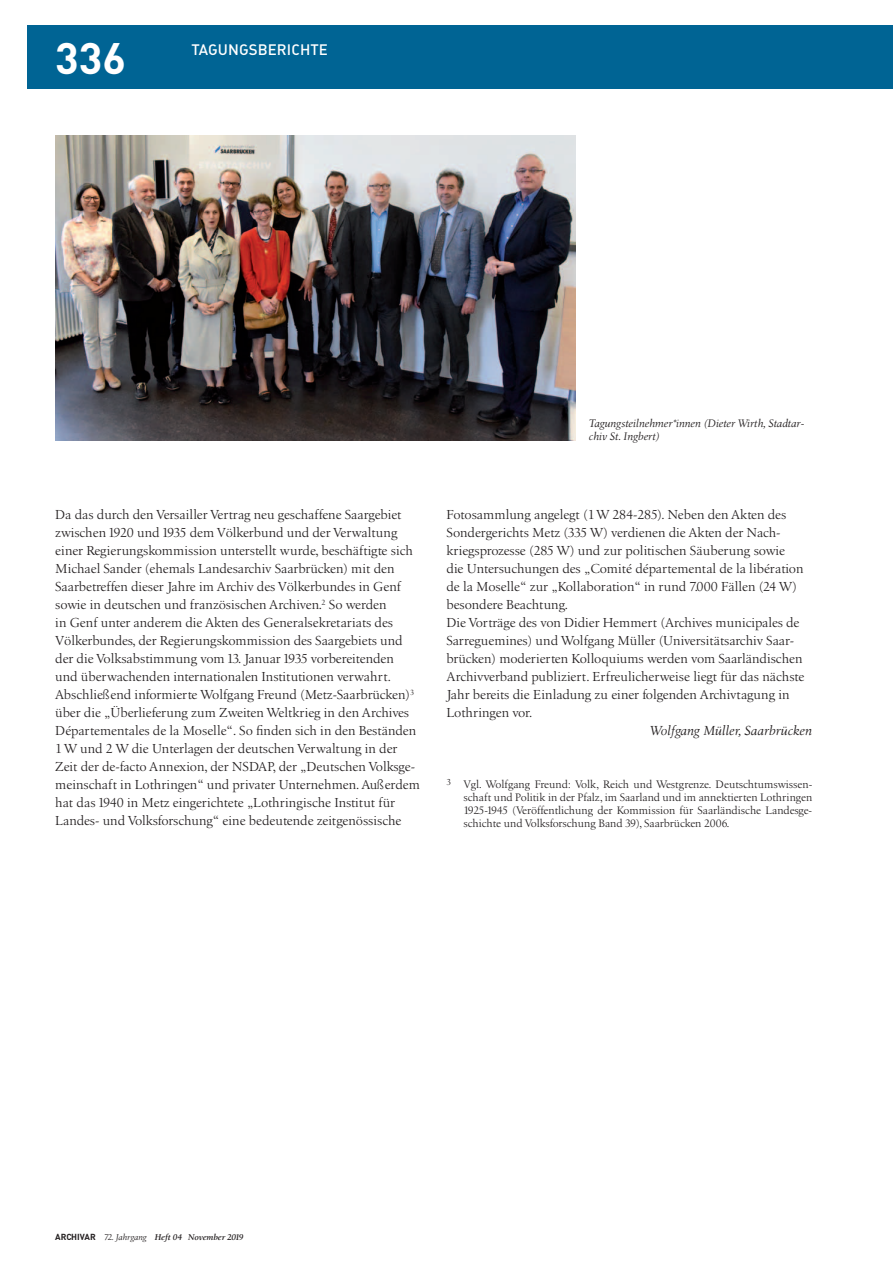
<style>
.page{position:relative;width:893px;height:1263px;background:#fff}
.page>*{position:absolute;margin:0;border:0;box-sizing:border-box;transform-origin:0 0}
.t1{font:700 43.5px "DIN";color:#fff}
.t2{font:15px "DIN Medium Alternate";letter-spacing:.005em;color:#fff}
.t3{font:13.5px/18px "Birka";color:#231f20}
.t4{font:italic 13.5px "Birka";color:#231f20}
.t5{font:11.25px/12.8px "Birka";color:#231f20;text-align:justify}
.t6{font:italic 11.25px/13.5px "Birka";letter-spacing:-.01em;color:#231f20}
.t7{font:italic 600 8.7px "Birka";letter-spacing:-.015em;color:#231f20}
.s1{font-family:"DIN";font-weight:700;font-style:normal}
.s2{font-weight:400}
</style>
<div class="page">
<div style="left:28px;top:25px;width:865px;height:64px;background:#006494"></div>
<img style="left:55px;top:135px;width:521px;height:305px">
<h1 class="t1" style="left:55px;top:29px;width:72px">336</h1>
<p class="t2" style="left:191px;top:39px;width:30px">SPO</p>
<p class="t2" style="left:191px;top:39px;width:38px">TAGUNG RTARCHI</p>
<p class="t2" style="left:191px;top:39px;width:150px">LITERATURBERICHTE</p>
<p class="t2" style="left:249px;top:39px;width:48px">SBERICHTE VE</p>
<p class="t6" style="left:589px;top:416px;width:217px">Tagungsteilnehmer*innen (Dieter Wirth, Stadtar&shy;chiv St. Ingbert)</p>
<p class="t3" style="left:55px;top:506px;width:366px">Da das durch den Versailler Vertrag neu geschaffene Saargebiet zwischen 1920 und 1935 dem Völkerbund und der Verwaltung einer Regierungskommission unterstellt wurde, beschäftigte sich Michael Sander (ehemals Landesarchiv Saarbrücken) mit den Saarbetreffen dieser Jahre im Archiv des Völkerbundes in Genf sowie in deutschen und französischen Archiven.<sup>2</sup> So werden<br>in Genf unter anderem die Akten des Generalsekretariats des Völkerbundes, der Regierungskommission des Saargebiets und der die Volksabstimmung vom 13. Januar 1935 vorbereitenden<br>und überwachenden internationalen Institutionen verwahrt.<br>Abschließend informierte Wolfgang Freund (Metz-Saarbrücken)<sup>3 </sup>über die „Überlieferung zum Zweiten Weltkrieg in den Archives Départementales de la Moselle“. So finden sich in den Beständen 1 W und 2 W die Unterlagen der deutschen Verwaltung in der Zeit der de-facto Annexion, der NSDAP, der „Deutschen Volksge&shy;meinschaft in Lothringen“ und privater Unternehmen. Außerdem hat das 1940 in Metz eingerichtete „Lothringische Institut für Landes- und Volksforschung“ eine bedeutende zeitgenössische</p>
<p class="t3" style="left:446px;top:506px;width:359px">Fotosammlung angelegt (1 W 284-285). Neben den Akten des Sondergerichts Metz (335 W) verdienen die Akten der Nach&shy;kriegsprozesse (285 W) und zur politischen Säuberung sowie die Untersuchungen des „Comité départemental de la libération de la Moselle“ zur „Kollaboration“ in rund 7.000 Fällen (24 W) besondere Beachtung.<br>Die Vorträge des von Didier Hemmert (Archives municipales de Sarreguemines) und Wolfgang Müller (Universitätsarchiv Saar&shy;brücken) moderierten Kolloquiums werden vom Saarländischen Archivverband publiziert. Erfreulicherweise liegt für das nächste Jahr bereits die Einladung zu einer folgenden Archivtagung in Lothringen vor.</p>
<p class="t4" style="left:649px;top:723px;width:164px">Wolfgang Müller, Saarbrücken</p>
<p class="t5" style="left:463px;top:778px;width:350px;text-indent:-17px"><sup>3</sup> Vgl. Wolfgang Freund: Volk, Reich und Westgrenze. Deutschtumswissen&shy;schaft und Politik in der Pfalz, im Saarland und im annektierten Lothringen 1925-1945 (Veröffentlichung der Kommission für Saarländische Landesge&shy;schichte und Volksforschung Band 39), Saarbrücken 2006.</p>
<p class="t7" style="left:55px;top:1232px;width:190px"><span class="s1">ARCHIVAR</span> <span class="s2">72. Jahrgang</span> Heft 04 November 2019</p>
</div>
